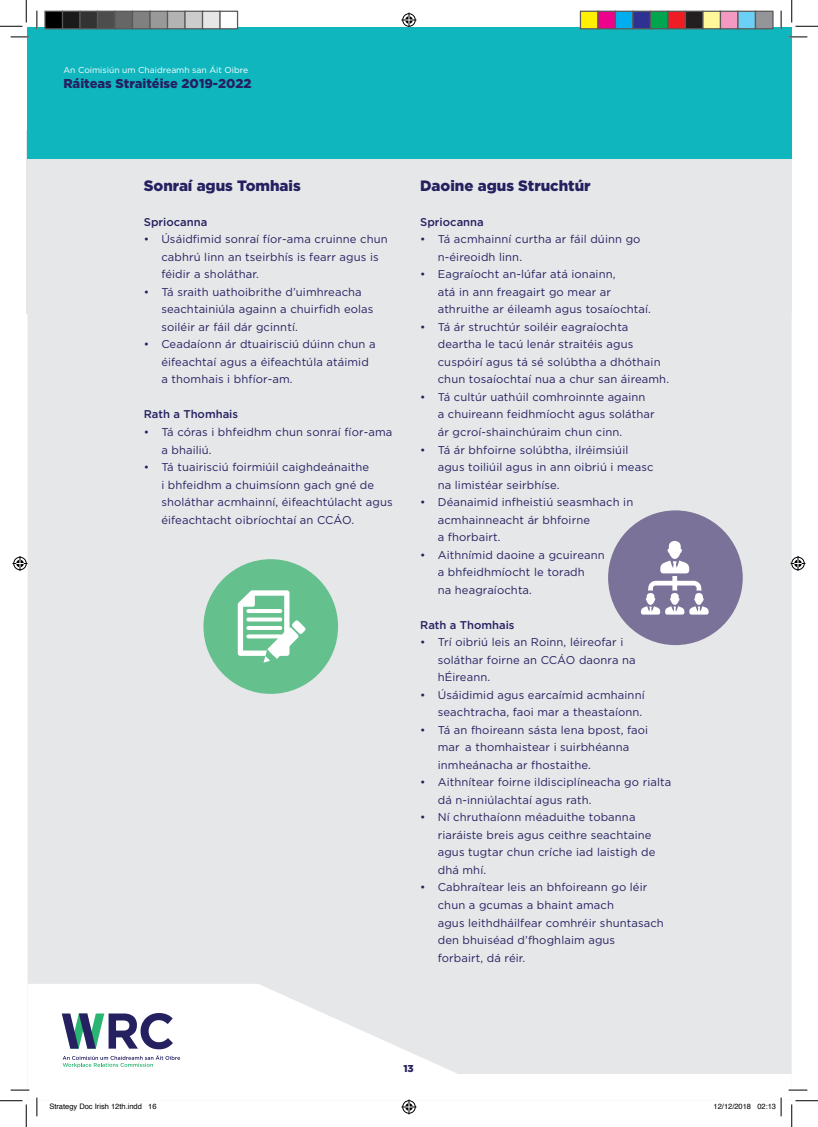
<style>
.page{position:relative;width:818px;height:1127px;background:#fff}
.page>*{position:absolute;margin:0;border:0;box-sizing:border-box;transform-origin:0 0}
.t1{font:900 15px "Gotham";color:#252161}
.t2{font:900 12.88px "Gotham";color:#252161}
.t3{font:11.25px/17.5px "Gotham";letter-spacing:.01em;color:#252161}
.t4{font:500 11.25px "Gotham";color:#252161}
.t5{font:900 10px "Gotham";color:#252161}
.t6{font:8.62px "Gotham";color:#fff}
.t7{font:7.5px "Helvetica";color:#000}
</style>
<div class="page">
<div style="left:28px;top:159px;width:764px;height:824px;background:#e6e7e9"></div>
<div style="left:28px;top:27px;width:764px;height:132px;background:#0fb6be"></div>
<svg style="left:27px;top:983px;width:765px;height:108px;fill:#e6e7e9"></svg>
<svg style="left:62px;top:1012px;width:118px;height:55px"></svg>
<div style="left:203px;top:559px;width:135px;height:134px;background:#64c18d;border-radius:50%"></div>
<div style="left:608px;top:510px;width:135px;height:135px;background:#7a7298;border-radius:50%"></div>
<svg style="left:641px;top:540px;width:68px;height:74px"></svg>
<svg style="left:238px;top:590px;width:68px;height:72px"></svg>
<svg style="left:11px;top:36px;width:18px;height:2px"></svg>
<svg style="left:788px;top:36px;width:19px;height:2px"></svg>
<svg style="left:11px;top:1088px;width:18px;height:2px"></svg>
<svg style="left:788px;top:1088px;width:19px;height:2px"></svg>
<svg style="left:36px;top:11px;width:2px;height:18px"></svg>
<svg style="left:36px;top:1097px;width:2px;height:18px"></svg>
<svg style="left:780px;top:11px;width:2px;height:18px"></svg>
<svg style="left:0;top:0;width:27px;height:27px"></svg>
<svg style="left:0;top:1100px;width:27px;height:26px"></svg>
<svg style="left:791px;top:0;width:27px;height:27px"></svg>
<svg style="left:791px;top:1100px;width:27px;height:26px"></svg>
<svg style="left:401px;top:13px;width:15px;height:15px"></svg>
<svg style="left:401px;top:1099px;width:15px;height:15px"></svg>
<svg style="left:13px;top:556px;width:15px;height:15px"></svg>
<svg style="left:790px;top:556px;width:15px;height:15px"></svg>
<div style="left:45px;top:11px;width:18px;height:18px;background:#000"></div>
<div style="left:44px;top:11px;width:19px;height:18px;border:1px solid #595959"></div>
<div style="left:63px;top:11px;width:17px;height:18px;background:#1a1a1a"></div>
<div style="left:62px;top:11px;width:19px;height:18px;border:1px solid #595959"></div>
<div style="left:80px;top:11px;width:18px;height:18px;background:#333"></div>
<div style="left:79px;top:11px;width:19px;height:18px;border:1px solid #595959"></div>
<div style="left:98px;top:11px;width:17px;height:18px;background:#4d4d4d"></div>
<div style="left:97px;top:11px;width:19px;height:18px;border:1px solid #595959"></div>
<div style="left:115px;top:11px;width:18px;height:18px;background:#666"></div>
<div style="left:114px;top:11px;width:19px;height:18px;border:1px solid #595959"></div>
<div style="left:133px;top:11px;width:17px;height:18px;background:#808080"></div>
<div style="left:132px;top:11px;width:19px;height:18px;border:1px solid #595959"></div>
<div style="left:150px;top:11px;width:18px;height:18px;background:#999"></div>
<div style="left:149px;top:11px;width:19px;height:18px;border:1px solid #595959"></div>
<div style="left:168px;top:11px;width:17px;height:18px;background:#b3b3b3"></div>
<div style="left:167px;top:11px;width:19px;height:18px;border:1px solid #595959"></div>
<div style="left:185px;top:11px;width:18px;height:18px;background:#ccc"></div>
<div style="left:184px;top:11px;width:19px;height:18px;border:1px solid #595959"></div>
<div style="left:203px;top:11px;width:17px;height:18px;background:#e6e6e6"></div>
<div style="left:202px;top:11px;width:19px;height:18px;border:1px solid #595959"></div>
<div style="left:219px;top:11px;width:19px;height:18px;border:1px solid #595959"></div>
<div style="left:580px;top:11px;width:18px;height:18px;background:#fff101"></div>
<div style="left:580px;top:11px;width:18px;height:18px;border:1px solid #595959"></div>
<div style="left:598px;top:11px;width:17px;height:18px;background:#ed028c"></div>
<div style="left:597px;top:11px;width:19px;height:18px;border:1px solid #595959"></div>
<div style="left:615px;top:11px;width:18px;height:18px;background:#00aeef"></div>
<div style="left:615px;top:11px;width:18px;height:18px;border:1px solid #595959"></div>
<div style="left:633px;top:11px;width:17px;height:18px;background:#2e3092"></div>
<div style="left:632px;top:11px;width:19px;height:18px;border:1px solid #595959"></div>
<div style="left:650px;top:11px;width:18px;height:18px;background:#00a54f"></div>
<div style="left:650px;top:11px;width:18px;height:18px;border:1px solid #595959"></div>
<div style="left:668px;top:11px;width:17px;height:18px;background:#ee1d23"></div>
<div style="left:667px;top:11px;width:19px;height:18px;border:1px solid #595959"></div>
<div style="left:685px;top:11px;width:18px;height:18px;background:#231f20"></div>
<div style="left:685px;top:11px;width:18px;height:18px;border:1px solid #595959"></div>
<div style="left:703px;top:11px;width:17px;height:18px;background:#fff79a"></div>
<div style="left:702px;top:11px;width:19px;height:18px;border:1px solid #595959"></div>
<div style="left:720px;top:11px;width:18px;height:18px;background:#f499c2"></div>
<div style="left:720px;top:11px;width:18px;height:18px;border:1px solid #595959"></div>
<div style="left:738px;top:11px;width:17px;height:18px;background:#6bcff6"></div>
<div style="left:737px;top:11px;width:19px;height:18px;border:1px solid #595959"></div>
<div style="left:755px;top:11px;width:18px;height:18px;background:#939598"></div>
<div style="left:755px;top:11px;width:18px;height:18px;border:1px solid #595959"></div>
<svg style="left:780px;top:1097px;width:2px;height:18px"></svg>
<p class="t6" style="left:63px;top:64px;width:186px">An Coimisiún um Chaidreamh san Áit Oibre</p>
<p class="t2" style="left:63px;top:75px;width:190px">Ráiteas Straitéise 2019-2022</p>
<h1 class="t1" style="left:144px;top:175px;width:158px">Sonraí agus Tomhais</h1>
<p class="t4" style="left:144px;top:215px;width:65px">Spriocanna</p>
<p class="t3" style="left:161px;top:230px;width:228px;text-indent:-18px">• Úsáidfimid sonraí fíor-ama cruinne chun cabhrú linn an tseirbhís is fearr agus is féidir a sholáthar.</p>
<p class="t3" style="left:161px;top:283px;width:214px;text-indent:-18px">• Tá sraith uathoibrithe d’uimhreacha seachtainiúla againn a chuirfidh eolas soiléir ar fáil dár gcinntí.</p>
<p class="t3" style="left:161px;top:335px;width:216px;text-indent:-18px">• Ceadaíonn ár dtuairisciú dúinn chun a éifeachtaí agus a éifeachtúla atáimid a thomhais i bhfíor-am.</p>
<p class="t4" style="left:144px;top:408px;width:96px">Rath a Thomhais</p>
<p class="t3" style="left:161px;top:423px;width:233px;text-indent:-18px">• Tá córas i bhfeidhm chun sonraí fíor-ama a bhailiú.</p>
<p class="t3" style="left:161px;top:458px;width:233px;text-indent:-18px">• Tá tuairisciú foirmiúil caighdeánaithe<br>i bhfeidhm a chuimsíonn gach gné de sholáthar acmhainní, éifeachtúlacht agus éifeachtacht oibríochtaí an CCÁO.</p>
<h1 class="t1" style="left:420px;top:175px;width:172px">Daoine agus Struchtúr</h1>
<p class="t4" style="left:420px;top:215px;width:65px">Spriocanna</p>
<p class="t3" style="left:438px;top:230px;width:204px;text-indent:-18px">• Tá acmhainní curtha ar fáil dúinn go n-éireoidh linn.</p>
<p class="t3" style="left:438px;top:265px;width:215px;text-indent:-18px">• Eagraíocht an-lúfar atá ionainn,<br>atá in ann freagairt go mear ar athruithe ar éileamh agus tosaíochtaí.</p>
<p class="t3" style="left:438px;top:318px;width:233px;text-indent:-18px">• Tá ár struchtúr soiléir eagraíochta deartha le tacú lenár straitéis agus cuspóirí agus tá sé solúbtha a dhóthain chun tosaíochtaí nua a chur san áireamh.</p>
<p class="t3" style="left:438px;top:388px;width:218px;text-indent:-18px">• Tá cultúr uathúil comhroinnte againn a chuireann feidhmíocht agus soláthar ár gcroí-shainchúraim chun cinn.</p>
<p class="t3" style="left:438px;top:440px;width:217px;text-indent:-18px">• Tá ár bhfoirne solúbtha, ilréimsiúil agus toiliúil agus in ann oibriú i measc na limistéar seirbhíse.</p>
<p class="t3" style="left:438px;top:493px;width:197px;text-indent:-18px">• Déanaimid infheistiú seasmhach in acmhainneacht ár bhfoirne<br>a fhorbairt.</p>
<p class="t3" style="left:438px;top:545px;width:168px;text-indent:-18px">• Aithnímid daoine a gcuireann a bhfeidhmíocht le toradh<br>na heagraíochta.</p>
<p class="t4" style="left:420px;top:618px;width:96px">Rath a Thomhais</p>
<p class="t3" style="left:438px;top:633px;width:199px;text-indent:-18px">• Trí oibriú leis an Roinn, léireofar i soláthar foirne an CCÁO daonra na hÉireann.</p>
<p class="t3" style="left:420px;top:685px;width:226px;text-align:right">• Úsáidimid agus earcaímid acmhainní seachtracha, faoi mar a theastaíonn.</p>
<p class="t3" style="left:438px;top:720px;width:212px;text-indent:-18px">• Tá an fhoireann sásta lena bpost, faoi mar a thomhaistear i suirbhéanna inmheánacha ar fhostaithe.</p>
<p class="t3" style="left:438px;top:773px;width:235px;text-indent:-18px">• Aithnítear foirne ildisciplíneacha go rialta dá n-inniúlachtaí agus rath.</p>
<p class="t3" style="left:438px;top:808px;width:219px;text-indent:-18px">• Ní chruthaíonn méaduithe tobanna riaráiste breis agus ceithre seachtaine agus tugtar chun críche iad laistigh de dhá mhí.</p>
<p class="t3" style="left:438px;top:878px;width:228px;text-indent:-18px">• Cabhraítear leis an bhfoireann go léir chun a gcumas a bhaint amach<br>agus leithdháilfear comhréir shuntasach den bhuiséad d’fhoghlaim agus<br>forbairt, dá réir.</p>
<p class="t5" style="left:403px;top:1061px;width:12px">13</p>
<p class="t7" style="left:49px;top:1100px;width:109px">Strategy Doc Irish 12th.indd 16</p>
<p class="t7" style="left:713px;top:1100px;width:64px">12/12/2018 02:13</p>
</div>
